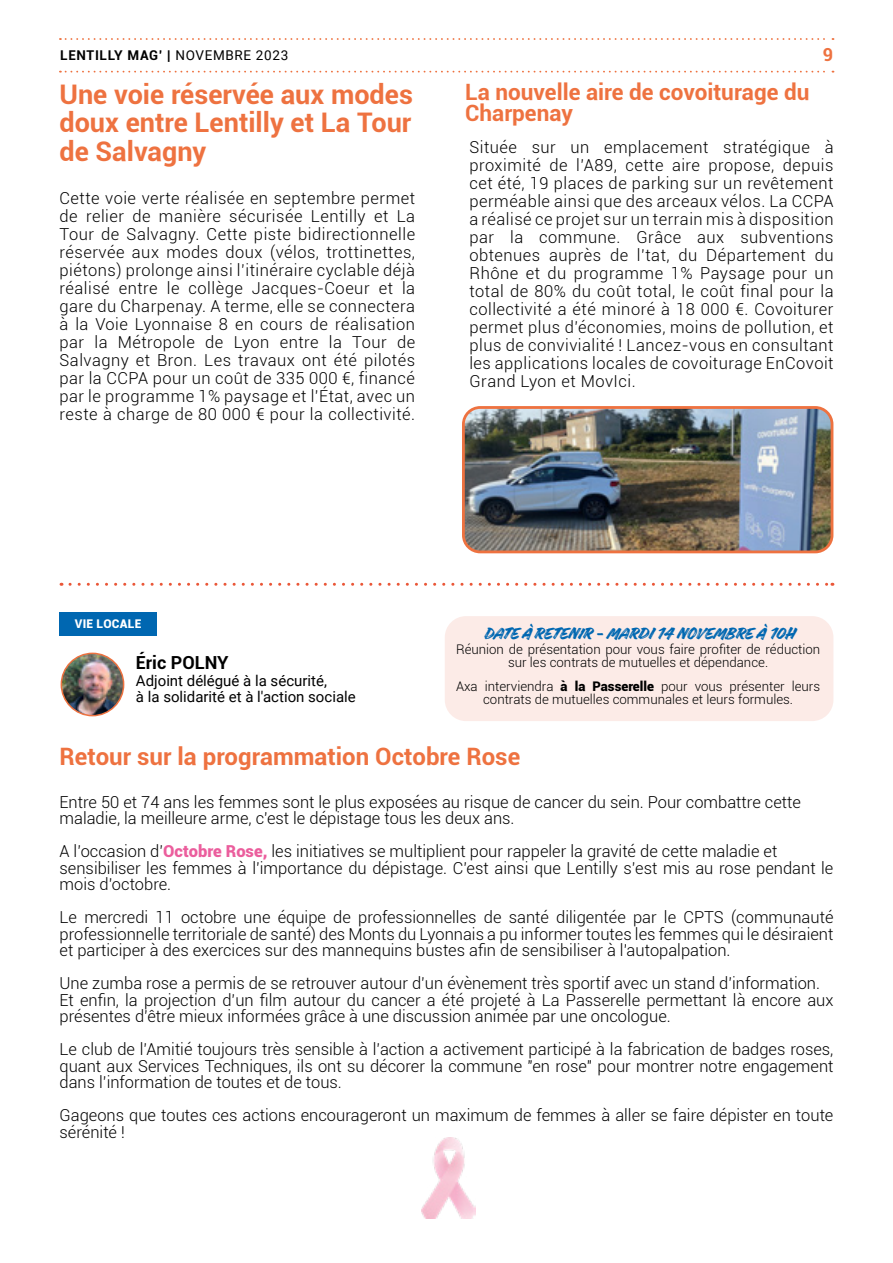
<style>
.page{position:relative;width:893px;height:1263px;background:#fff}
.page>*{position:absolute;margin:0;border:0;box-sizing:border-box;transform-origin:0 0}
.t1{font:700 27px/28.5px "Roboto";color:#ee7240;text-align:justify}
.t2{font:700 24px "Roboto";color:#ee7240}
.t3{font:700 22.5px/21px "Roboto";color:#ee7240}
.t4{font:19.5px "Handelson Two";color:#0067b1}
.t5{font:700 18px "Roboto";color:#000}
.t6{font:700 18px "Roboto";color:#ee7240}
.t7{font:300 16.5px/18px "Roboto";color:#000;text-align:justify}
.t8{font:15px/16.5px "Roboto";color:#000}
.t9{font:700 13.5px "Roboto";letter-spacing:.05em;color:#000}
.t10{font:300 13.2px/12.3px "Roboto";color:#000;text-align:center}
.t11{font:900 12px "Roboto";letter-spacing:.02em;color:#fff}
.s1{font-weight:400}
.s2{font-weight:900}
.s3{font-weight:900;color:#eb5e9d}
</style>
<div class="page">
<svg style="left:60px;top:38px;width:773px;height:2px"></svg>
<svg style="left:60px;top:71px;width:773px;height:2px"></svg>
<div style="left:445px;top:616px;width:388px;height:105px;background:#fcebe7;border-radius:21px"></div>
<svg style="left:70px;top:583px;width:763px;height:3px"></svg>
<div style="left:60px;top:612px;width:97px;height:24px;background:#0067b1"></div>
<img style="left:61px;top:653px;width:63px;height:63px;border-radius:31px">
<div style="left:61px;top:653px;width:63px;height:63px;border:2px solid #ee7240;border-radius:50%"></div>
<img style="left:421px;top:1137px;width:55px;height:82px">
<img style="left:465px;top:409px;width:367px;height:143px">
<div style="left:462px;top:406px;width:371px;height:147px;border:3px solid #ee7240;border-radius:17px"></div>
<p class="t9" style="left:60px;top:46px;width:230px">LENTILLY MAG’ | <span class="s1">NOVEMBRE 2023</span></p>
<p class="t6" style="left:823px;top:41px;width:12px">9</p>
<h1 class="t1" style="left:60px;top:79px;width:355px">Une voie réservée aux modes doux entre Lentilly et La Tour de Salvagny</h1>
<p class="t7" style="left:60px;top:189px;width:357px">Cette voie verte réalisée en septembre permet de relier de manière sécurisée Lentilly et La Tour de Salvagny. Cette piste bidirectionnelle réservée aux modes doux (vélos, trottinettes, piétons) prolonge ainsi l’itinéraire cyclable déjà réalisé entre le collège Jacques-Coeur et la gare du Charpenay. A terme, elle se connectera à la Voie Lyonnaise 8 en cours de réalisation par la Métropole de Lyon entre la Tour de Salvagny et Bron. Les travaux ont été pilotés par la CCPA pour un coût de 335 000 €, financé par le programme 1% paysage et l’État, avec un reste à charge de 80 000 € pour la collectivité.</p>
<h3 class="t3" style="left:465px;top:81px;width:346px">La nouvelle aire de covoiturage du<br>Charpenay</h3>
<p class="t7" style="left:469px;top:138px;width:366px">Située sur un emplacement stratégique à proximité de l’A89, cette aire propose, depuis cet été, 19 places de parking sur un revêtement perméable ainsi que des arceaux vélos. La CCPA a réalisé ce projet sur un terrain mis à disposition par la commune. Grâce aux subventions obtenues auprès de l’tat, du Département du Rhône et du programme 1% Paysage pour un total de 80% du coût total, le coût final pour la collectivité a été minoré à 18 000 €. Covoiturer permet plus d’économies, moins de pollution, et plus de convivialité ! Lancez-vous en consultant les applications locales de covoiturage EnCovoit Grand Lyon et MovIci.</p>
<p class="t11" style="left:75px;top:616px;width:68px">VIE LOCALE</p>
<p class="t5" style="left:136px;top:650px;width:94px">Éric POLNY</p>
<p class="t8" style="left:136px;top:671px;width:221px">Adjoint délégué à la sécurité,<br>à la solidarité et à l'action sociale</p>
<p class="t4" style="left:484px;top:623px;width:313px">DATE À RETENIR - MARDI 14 NOVEMBRE À 10H</p>
<p class="t10" style="left:456px;top:643px;width:366px">Réunion de présentation pour vous faire profiter de réduction sur les contrats de mutuelles et dépendance.</p>
<p class="t10" style="left:456px;top:680px;width:366px">Axa interviendra <span class="s2">à la Passerelle</span> pour vous présenter leurs contrats de mutuelles communales et leurs formules.</p>
<h2 class="t2" style="left:60px;top:740px;width:462px">Retour sur la programmation Octobre Rose</h2>
<p class="t7" style="left:60px;top:793px;width:743px;line-height:16.5px">Entre 50 et 74 ans les femmes sont le plus exposées au risque de cancer du sein. Pour combattre cette maladie, la meilleure arme, c'est le dépistage tous les deux ans.</p>
<p class="t7" style="left:60px;top:843px;width:775px;line-height:16.5px;text-align:left">A l’occasion d’<span class="s3">Octobre Rose,</span> les initiatives se multiplient pour rappeler la gravité de cette maladie et sensibiliser les femmes à l’importance du dépistage. C’est ainsi que Lentilly s’est mis au rose pendant le mois d’octobre.</p>
<p class="t7" style="left:60px;top:909px;width:775px;line-height:16.5px">Le mercredi 11 octobre une équipe de professionnelles de santé diligentée par le CPTS (communauté professionnelle territoriale de santé) des Monts du Lyonnais a pu informer toutes les femmes qui le désiraient et participer à des exercices sur des mannequins bustes afin de sensibiliser à l'autopalpation.</p>
<p class="t7" style="left:60px;top:975px;width:775px;line-height:16.5px;text-align:left">Une zumba rose a permis de se retrouver autour d’un évènement très sportif avec un stand d’information.<br>Et enfin, la projection d’un film autour du cancer a été projeté à La Passerelle permettant là encore aux présentes d’être mieux informées grâce à une discussion animée par une oncologue.</p>
<p class="t7" style="left:60px;top:1041px;width:775px;line-height:16.5px">Le club de l’Amitié toujours très sensible à l’action a activement participé à la fabrication de badges roses, quant aux Services Techniques, ils ont su décorer la commune "en rose" pour montrer notre engagement dans l’information de toutes et de tous.</p>
<p class="t7" style="left:60px;top:1107px;width:775px;line-height:16.5px">Gageons que toutes ces actions encourageront un maximum de femmes à aller se faire dépister en toute sérénité !</p>
</div>
